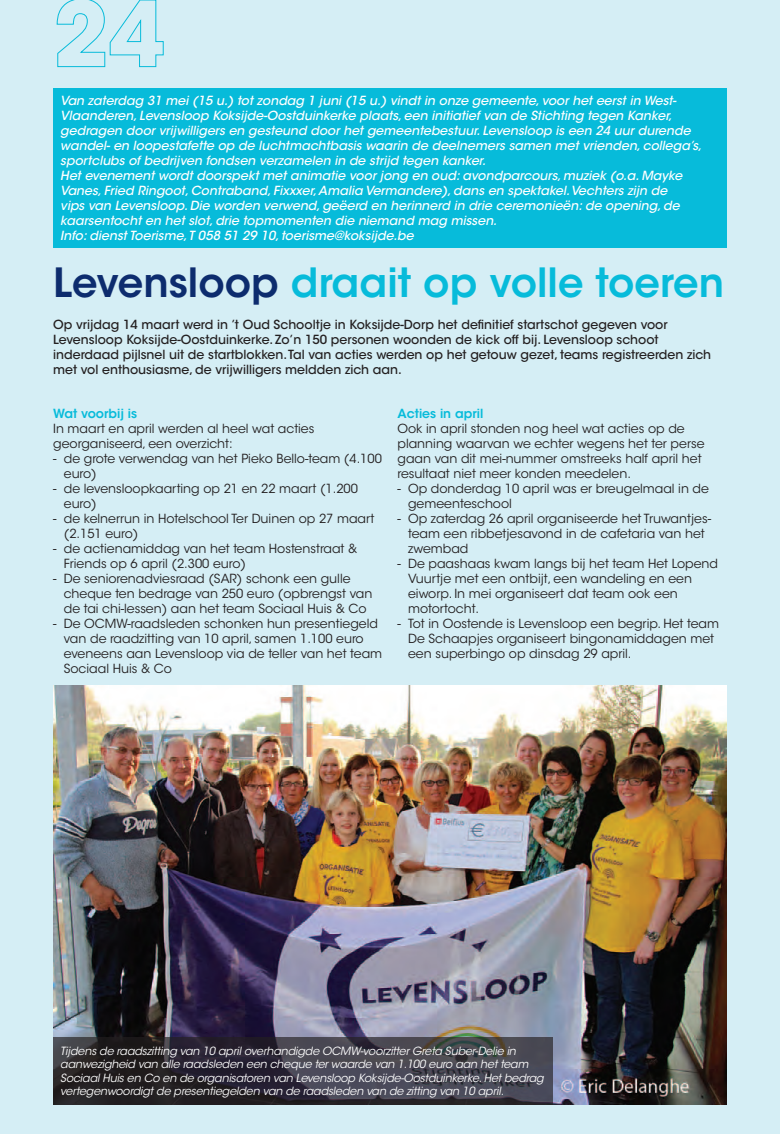
<style>
.page{position:relative;width:780px;height:1134px;background:#d5eef5}
.page>*{position:absolute;margin:0;border:0;box-sizing:border-box;transform-origin:0 0}
.Titels_licht_blauw_i{font:600 40px "ITC Avant Garde Std";color:#07bbda}
.Body_insprong_2_mm{font:12.5px/15px "ITC Avant Garde Std";color:#231f20}
.Body{font:italic 500 12.5px/15px "ITC Avant Garde Std";color:#fff}
.Inleiding_insprong_2{font:500 12.5px/15px "ITC Avant Garde Std";color:#231f20}
.Body_insprong_2_mm-2{font:600 12.5px "ITC Avant Garde Std";color:#07bbda}
.Onderschrift_foto{font:italic 11.25px/13.5px "ITC Avant Garde Std";letter-spacing:-.015em;color:#fff}
.s1{color:#0d2c6e}
</style>
<div class="page">
<div style="left:53px;top:89px;width:673px;height:159px;background:#07bbda"></div>
<img style="left:53px;top:685px;width:673px;height:419px">
<svg style="left:53px;top:1037px;width:500px;height:67px"></svg>
<svg style="left:56px;top:0;width:108px;height:67px"></svg>
<p class="Body" style="left:60px;top:94px;width:643px">Van zaterdag 31 mei (15 u.) tot zondag 1 juni (15 u.) vindt in onze gemeente, voor het eerst in West-Vlaanderen, Levensloop Koksijde-Oostduinkerke plaats, een initiatief van de Stichting tegen Kanker, gedragen door vrijwilligers en gesteund door het gemeentebestuur. Levensloop is een 24 uur durende wandel- en loopestafette op de luchtmachtbasis waarin de deelnemers samen met vrienden, collega’s, sportclubs of bedrijven fondsen verzamelen in de strijd tegen kanker.</p>
<p class="Body" style="left:60px;top:169px;width:623px">Het evenement wordt doorspekt met animatie voor jong en oud: avondparcours, muziek (o.a. Mayke Vanes, Fried Ringoot, Contraband, Fixxxer, Amalia Vermandere), dans en spektakel. Vechters zijn de vips van Levensloop. Die worden verwend, geëerd en herinnerd in drie ceremonieën: de opening, de kaarsentocht en het slot, drie topmomenten die niemand mag missen.</p>
<p class="Body" style="left:60px;top:229px;width:355px">Info: dienst Toerisme, T 058 51 29 10, toerisme@koksijde.be</p>
<p class="Titels_licht_blauw_i" style="left:53px;top:257px;width:672px"><span class="s1">Levensloop</span> draait op volle toeren</p>
<p class="Inleiding_insprong_2" style="left:53px;top:317px;width:659px">Op vrijdag 14 maart werd in ’t Oud Schooltje in Koksijde-Dorp het definitief startschot gegeven voor Levensloop Koksijde-Oostduinkerke. Zo’n 150 personen woonden de kick off bij. Levensloop schoot inderdaad pijlsnel uit de startblokken. Tal van acties werden op het getouw gezet, teams registreerden zich met vol enthousiasme, de vrijwilligers meldden zich aan.</p>
<p class="Body_insprong_2_mm-2" style="left:53px;top:405px;width:85px">Wat voorbij is</p>
<p class="Body_insprong_2_mm" style="left:53px;top:421px;width:263px">In maart en april werden al heel wat acties georganiseerd, een overzicht:</p>
<p class="Body_insprong_2_mm" style="left:64px;top:451px;width:319px;text-indent:-11px">- de grote verwendag van het Pieko Bello-team (4.100 euro)</p>
<p class="Body_insprong_2_mm" style="left:64px;top:481px;width:296px;text-indent:-11px">- de levensloopkaarting op 21 en 22 maart (1.200 euro)</p>
<p class="Body_insprong_2_mm" style="left:64px;top:511px;width:312px;text-indent:-11px">- de kelnerrun in Hotelschool Ter Duinen op 27 maart (2.151 euro)</p>
<p class="Body_insprong_2_mm" style="left:64px;top:541px;width:295px;text-indent:-11px">- de actienamiddag van het team Hostenstraat &amp;<br>Friends op 6 april (2.300 euro)</p>
<p class="Body_insprong_2_mm" style="left:64px;top:571px;width:310px;text-indent:-11px">- De seniorenadviesraad (SAR) schonk een gulle cheque ten bedrage van 250 euro (opbrengst van de tai chi-lessen) aan het team Sociaal Huis &amp; Co</p>
<p class="Body_insprong_2_mm" style="left:64px;top:616px;width:320px;text-indent:-11px">- De OCMW-raadsleden schonken hun presentiegeld van de raadzitting van 10 april, samen 1.100 euro eveneens aan Levensloop via de teller van het team Sociaal Huis &amp; Co</p>
<p class="Body_insprong_2_mm-2" style="left:397px;top:405px;width:87px">Acties in april</p>
<p class="Body_insprong_2_mm" style="left:397px;top:421px;width:308px">Ook in april stonden nog heel wat acties op de planning waarvan we echter wegens het ter perse gaan van dit mei-nummer omstreeks half april het resultaat niet meer konden meedelen.</p>
<p class="Body_insprong_2_mm" style="left:408px;top:481px;width:302px;text-indent:-11px">- Op donderdag 10 april was er breugelmaal in de gemeenteschool</p>
<p class="Body_insprong_2_mm" style="left:408px;top:511px;width:304px;text-indent:-11px">- Op zaterdag 26 april organiseerde het Truwantjes&shy;team een ribbetjesavond in de cafetaria van het zwembad</p>
<p class="Body_insprong_2_mm" style="left:408px;top:556px;width:311px;text-indent:-11px">- De paashaas kwam langs bij het team Het Lopend Vuurtje met een ontbijt, een wandeling en een eiworp. In mei organiseert dat team ook een motortocht.</p>
<p class="Body_insprong_2_mm" style="left:408px;top:616px;width:312px;text-indent:-11px">- Tot in Oostende is Levensloop een begrip. Het team<br>De Schaapjes organiseert bingonamiddagen met een superbingo op dinsdag 29 april.</p>
<p class="Onderschrift_foto" style="left:60px;top:1044px;width:485px">Tijdens de raadszitting van 10 april overhandigde OCMW-voorzitter Greta Suber-Delie in aanwezigheid van alle raadsleden een cheque ter waarde van 1.100 euro aan het team Sociaal Huis en Co en de organisatoren van Levensloop Koksijde-Oostduinkerke. Het bedrag vertegenwoordigt de presentiegelden van de raadsleden van de zitting van 10 april.</p>
</div>
